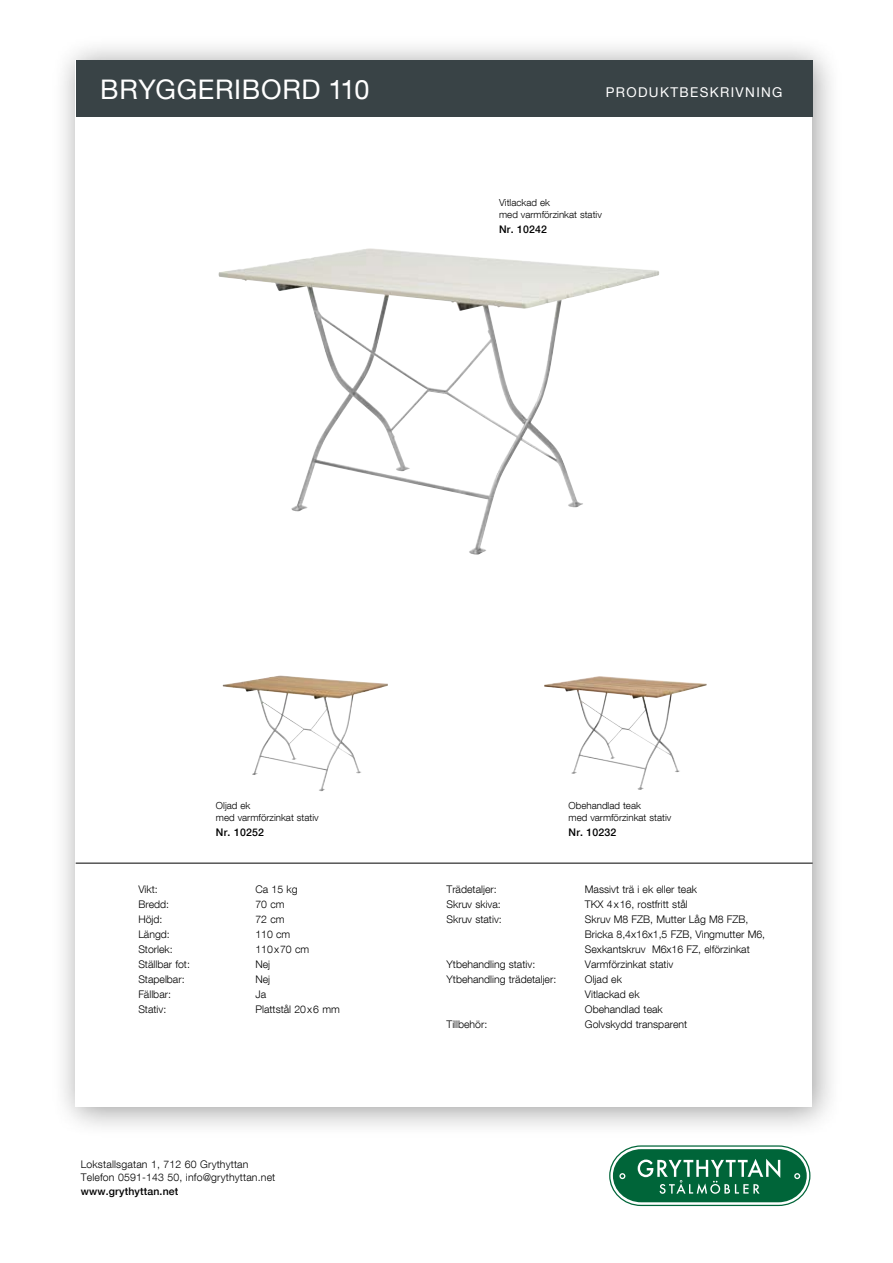
<style>
.page{position:relative;width:893px;height:1263px;background:#fff}
.page>*{position:absolute;margin:0;border:0;box-sizing:border-box;transform-origin:0 0}
.t1{font:27px "Helvetica Neue LT Com";letter-spacing:.025em;color:#fff}
.t2{font:13.5px "Helvetica Neue LT Com";letter-spacing:.1em;color:#fff}
.t3{font:300 10.5px/15px "Helvetica Neue LT Com";color:#000}
.t4{font:500 10.5px "Helvetica Neue LT Com";letter-spacing:.015em;color:#000}
.t5{font:300 9.75px/12px "Helvetica Neue LT Com";color:#000}
</style>
<div class="page">
<div style="left:50px;top:35px;width:793px;height:1104px;background:#000;opacity:.4"></div>
<div style="left:76px;top:61px;width:736px;height:1046px;background:#fff"></div>
<div style="left:76px;top:60px;width:737px;height:57px;background:#394346"></div>
<hr style="left:76px;top:863px;width:737px;height:1px;background:#000">
<svg style="left:609px;top:1146px;width:201px;height:60px"></svg>
<img style="left:218px;top:248px;width:441px;height:307px">
<img style="left:223px;top:675px;width:165px;height:116px">
<img style="left:544px;top:676px;width:163px;height:114px">
<h1 class="t1" style="left:100px;top:73px;width:271px">BRYGGERIBORD 110</h1>
<p class="t2" style="left:606px;top:83px;width:178px">PRODUKTBESKRIVNING</p>
<p class="t5" style="left:499px;top:196px;width:104px">Vitlackad ek<br>med varmförzinkat stativ</p>
<p class="t4" style="left:499px;top:223px;width:49px">Nr. 10242</p>
<p class="t5" style="left:216px;top:799px;width:104px">Oljad ek<br>med varmförzinkat stativ</p>
<p class="t4" style="left:216px;top:826px;width:49px">Nr. 10252</p>
<p class="t3" style="left:138px;top:882px;width:21px">Vikt:</p>
<p class="t3" style="left:255px;top:882px;width:44px">Ca 15 kg</p>
<p class="t3" style="left:138px;top:897px;width:32px">Bredd:</p>
<p class="t3" style="left:255px;top:897px;width:31px">70 cm</p>
<p class="t3" style="left:138px;top:912px;width:26px">Höjd:</p>
<p class="t3" style="left:255px;top:912px;width:31px">72 cm</p>
<p class="t3" style="left:138px;top:927px;width:33px">Längd:</p>
<p class="t3" style="left:255px;top:927px;width:36px">110 cm</p>
<p class="t3" style="left:138px;top:942px;width:36px">Storlek:</p>
<p class="t3" style="left:255px;top:942px;width:55px">110x70 cm</p>
<p class="t3" style="left:138px;top:957px;width:53px">Ställbar fot:</p>
<p class="t3" style="left:255px;top:957px;width:16px">Nej</p>
<p class="t3" style="left:138px;top:972px;width:48px">Stapelbar:</p>
<p class="t3" style="left:255px;top:972px;width:16px">Nej</p>
<p class="t3" style="left:138px;top:987px;width:34px">Fällbar:</p>
<p class="t3" style="left:255px;top:987px;width:12px">Ja</p>
<p class="t3" style="left:138px;top:1002px;width:30px">Stativ:</p>
<p class="t3" style="left:255px;top:1002px;width:86px">Plattstål 20x6 mm</p>
<p class="t3" style="left:81px;top:1157px;width:196px;line-height:13.5px">Lokstallsgatan 1, 712 60 Grythyttan<br>Telefon 0591-143 50, info@grythyttan.net</p>
<p class="t4" style="left:81px;top:1184px;width:99px">www.grythyttan.net</p>
<p class="t5" style="left:569px;top:799px;width:104px">Obehandlad teak<br>med varmförzinkat stativ</p>
<p class="t4" style="left:569px;top:825px;width:49px">Nr. 10232</p>
<p class="t3" style="left:446px;top:882px;width:52px">Trädetaljer:</p>
<p class="t3" style="left:585px;top:882px;width:114px">Massivt trä i ek eller teak</p>
<p class="t3" style="left:446px;top:897px;width:56px">Skruv skiva:</p>
<p class="t3" style="left:585px;top:897px;width:104px">TKX 4x16, rostfritt stål</p>
<p class="t3" style="left:446px;top:912px;width:57px">Skruv stativ:</p>
<p class="t3" style="left:585px;top:912px;width:182px">Skruv M8 FZB, Mutter Låg M8 FZB,<br>Bricka 8,4x16x1,5 FZB, Vingmutter M6,<br>Sexkantskruv M6x16 FZ, elförzinkat</p>
<p class="t3" style="left:446px;top:957px;width:90px">Ytbehandling stativ:</p>
<p class="t3" style="left:585px;top:957px;width:90px">Varmförzinkat stativ</p>
<p class="t3" style="left:446px;top:972px;width:111px">Ytbehandling trädetaljer:</p>
<p class="t3" style="left:585px;top:972px;width:79px">Oljad ek<br>Vitlackad ek<br>Obehandlad teak</p>
<p class="t3" style="left:446px;top:1017px;width:42px">Tillbehör:</p>
<p class="t3" style="left:585px;top:1017px;width:104px">Golvskydd transparent</p>
</div>
